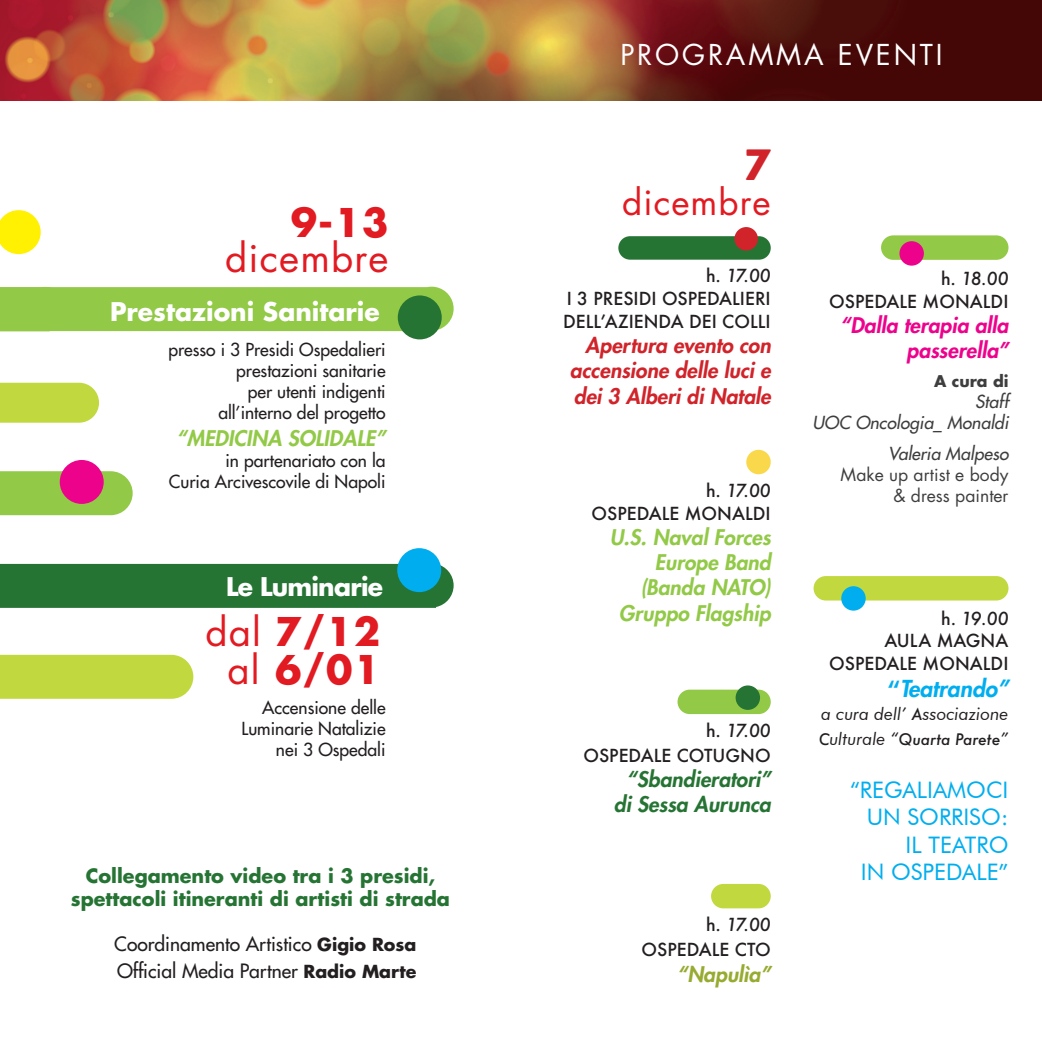
<style>
.page{position:relative;width:1042px;height:1042px;background:#fff}
.page>*{position:absolute;margin:0;border:0;box-sizing:border-box;transform-origin:0 0}
.t1{font:700 45.5px "Futura Round";color:#d1232a}
.t2{font:700 38.5px/38.5px "Futura";color:#e21a21;text-align:center}
.t3{font:38.5px "Futura";letter-spacing:.03em;color:#e21a21}
.t4{font:35px "Futura";letter-spacing:.03em;color:#e21a21}
.t5{font:28px "Futura";letter-spacing:.1em;color:#fff}
.t6{font:700 25.03px "Futura";color:#fff}
.t7{font:700 25.03px "Futura";letter-spacing:-.03em;color:#fff}
.t8{font:22.75px/27.3px "Futura BT";color:#00aeef;text-align:right}
.t9{font:italic 800 22.75px "Futura";color:#00aeef}
.t10{font:italic 800 21px/25.2px "Futura";color:#92c947;text-align:right}
.t11{font:italic 800 21px/25.2px "Futura";color:#d1232a;text-align:justify}
.t12{font:italic 800 21px/25.2px "Futura";color:#267434;text-align:right}
.t13{font:italic 800 21px/25.2px "Futura";color:#ed028c;text-align:right}
.t14{font:italic 800 21px "Futura";color:#97ab31}
.t15{font:700 19.25px/23.1px "Futura";color:#267434;text-align:center}
.t16{font:19.25px/26.9px "Futura";color:#231f20}
.t17{font:17.5px/21px "Futura";color:#231f20;text-align:right}
.t18{font:500 17.5px/22.8px "Futura";color:#231f20;text-align:right}
.t19{font:italic 17.5px/21px "Futura";color:#3e3e3f;text-align:right}
.t20{font:17.5px/21px "Futura";color:#3e3e3f;text-align:right}
.t21{font:italic 500 17.5px "Futura T";color:#231f20}
.t22{font:italic 17.5px "Futura BT";color:#231f20}
.t23{font:700 15.75px "Futura";color:#3e3e3f}
.s1{font-weight:400}
.s2{font-weight:700;font-size:17.5px}
.s3{font-style:italic}
.s4{font-family:"Futura BT";font-style:normal}
.s5{font-family:"Futura T";font-weight:500}
.s6{font-family:"Futura BT";font-weight:400}
</style>
<div class="page">
<div style="left:881px;top:235px;width:127px;height:25px;background:#92c947;border-radius:12px"></div>
<div style="left:899px;top:241px;width:25px;height:25px;background:#ed028c;border-radius:50%"></div>
<div style="left:813px;top:576px;width:195px;height:24px;background:#c2d83f;border-radius:12px"></div>
<div style="left:841px;top:586px;width:24px;height:24px;background:#00aeef;border-radius:50%"></div>
<div style="left:618px;top:236px;width:153px;height:24px;background:#267434;border-radius:12px"></div>
<div style="left:734px;top:227px;width:24px;height:23px;background:#d1232a;border-radius:50%"></div>
<div style="left:746px;top:450px;width:25px;height:24px;background:#fad84b;border-radius:50%"></div>
<div style="left:677px;top:689px;width:94px;height:25px;background:#92c947;border-radius:12px"></div>
<div style="left:735px;top:685px;width:25px;height:25px;background:#267434;border-radius:50%"></div>
<div style="left:711px;top:884px;width:60px;height:24px;background:#c2d83f;border-radius:12px"></div>
<img style="left:0;top:0;width:1042px;height:100px">
<div style="left:0;top:563px;width:454px;height:45px;background:#267434"></div>
<div style="left:0;top:655px;width:193px;height:44px;background:#c2d83f"></div>
<svg style="left:0;top:210px;width:41px;height:44px"></svg>
<div style="left:0;top:287px;width:454px;height:44px;background:#92c947"></div>
<svg style="left:0;top:383px;width:99px;height:40px;background:#c4d948"></svg>
<div style="left:398px;top:295px;width:44px;height:44px;background:#267434;border-radius:50%"></div>
<div style="left:397px;top:548px;width:44px;height:44px;background:#00aeef;border-radius:50%"></div>
<svg style="left:0;top:471px;width:133px;height:44px;background:#97cb50"></svg>
<div style="left:60px;top:460px;width:44px;height:44px;background:#ed028c;border-radius:50%"></div>
<h2 class="t2" style="left:291px;top:202px;width:99px">9-13</h2>
<h2 class="t3" style="left:225px;top:231px;width:165px">dicembre</h2>
<h3 class="t6" style="left:110px;top:294px;width:271px">Prestazioni Sanitarie</h3>
<p class="t17" style="left:168px;top:339px;width:219px">presso i 3 Presidi Ospedalieri prestazioni sanitarie<br>per utenti indigenti<br>all’interno del progetto</p>
<p class="t10" style="left:176px;top:425px;width:211px">“MEDICINA SOLIDALE”</p>
<p class="t17" style="left:169px;top:450px;width:218px">in partenariato con la<br>Curia Arcivescovile di Napoli</p>
<h3 class="t7" style="left:226px;top:569px;width:158px">Le Luminarie</h3>
<h2 class="t2" style="left:205px;top:611px;width:176px"><span class="s1">dal</span> 7/12 <span class="s1">al</span> 6/01</h2>
<p class="t17" style="left:242px;top:697px;width:146px">Accensione delle<br>Luminarie Natalizie nei 3 Ospedali</p>
<p class="t15" style="left:71px;top:863px;width:381px">Collegamento video tra i 3 presidi, spettacoli itineranti di artisti di strada</p>
<p class="t16" style="left:114px;top:930px;width:304px">Coordinamento Artistico <span class="s2">Gigio Rosa<br></span>Official Media Partner <span class="s2">Radio Marte</span></p>
<h3 class="t5" style="left:620px;top:35px;width:324px">PROGRAMMA EVENTI</h3>
<h1 class="t1" style="left:743px;top:129px;width:29px">7</h1>
<h3 class="t4" style="left:622px;top:178px;width:150px">dicembre</h3>
<p class="t18" style="left:563px;top:264px;width:209px;text-align:justify;text-indent:143px">h. <span class="s3">17.00<br></span>I 3 PRESIDI OSPEDALIERI DELL’AZIENDA DEI COLLI</p>
<p class="t11" style="left:570px;top:332px;width:202px;text-indent:15px">Apertura evento con accensione delle luci e dei 3 Alberi di Natale</p>
<p class="t18" style="left:591px;top:479px;width:181px">h. <span class="s3">17.00<br></span>OSPEDALE MONALDI</p>
<p class="t10" style="left:610px;top:524px;width:163px">U.S. Naval Forces<br>Europe Band (Banda NATO)<br>Gruppo Flagship</p>
<p class="t18" style="left:583px;top:717px;width:189px;line-height:25.2px">h. <span class="s3">17.00<br></span>OSPEDALE COTUGNO</p>
<p class="t12" style="left:614px;top:766px;width:158px">“Sbandieratori” di Sessa Aurunca</p>
<p class="t18" style="left:641px;top:912px;width:131px;line-height:25.2px">h. <span class="s3">17.00<br></span>OSPEDALE CTO</p>
<p class="t14" style="left:677px;top:960px;width:95px">“Napulìa”</p>
<p class="t18" style="left:829px;top:267px;width:181px">h. <span class="s3">18.00<br></span>OSPEDALE MONALDI</p>
<p class="t13" style="left:840px;top:312px;width:170px">“Dalla terapia alla passerella”</p>
<p class="t23" style="left:934px;top:370px;width:76px">A cura di</p>
<p class="t19" style="left:812px;top:391px;width:197px">Staff<br>UOC Oncologia_ Monaldi</p>
<p class="t19" style="left:888px;top:443px;width:122px">Valeria Malpeso</p>
<p class="t20" style="left:840px;top:464px;width:169px">Make up artist e body &amp; dress painter</p>
<p class="t18" style="left:829px;top:606px;width:181px">h. <span class="s3">19.00<br></span>AULA MAGNA<br>OSPEDALE MONALDI</p>
<h3 class="t9" style="left:888px;top:674px;width:122px"><span class="s4">“</span>Teatrando”</h3>
<p class="t22" style="left:821px;top:703px;width:189px">a cura dell’ <span class="s5">A</span>ssociazione</p>
<p class="t21" style="left:818px;top:729px;width:191px">C<span class="s6">ulturale “</span>Quarta Parete<span class="s6">”</span></p>
<h3 class="t8" style="left:850px;top:776px;width:160px">“REGALIAMOCI<br>UN SORRISO:<br>IL TEATRO<br>IN OSPEDALE”</h3>
</div>
